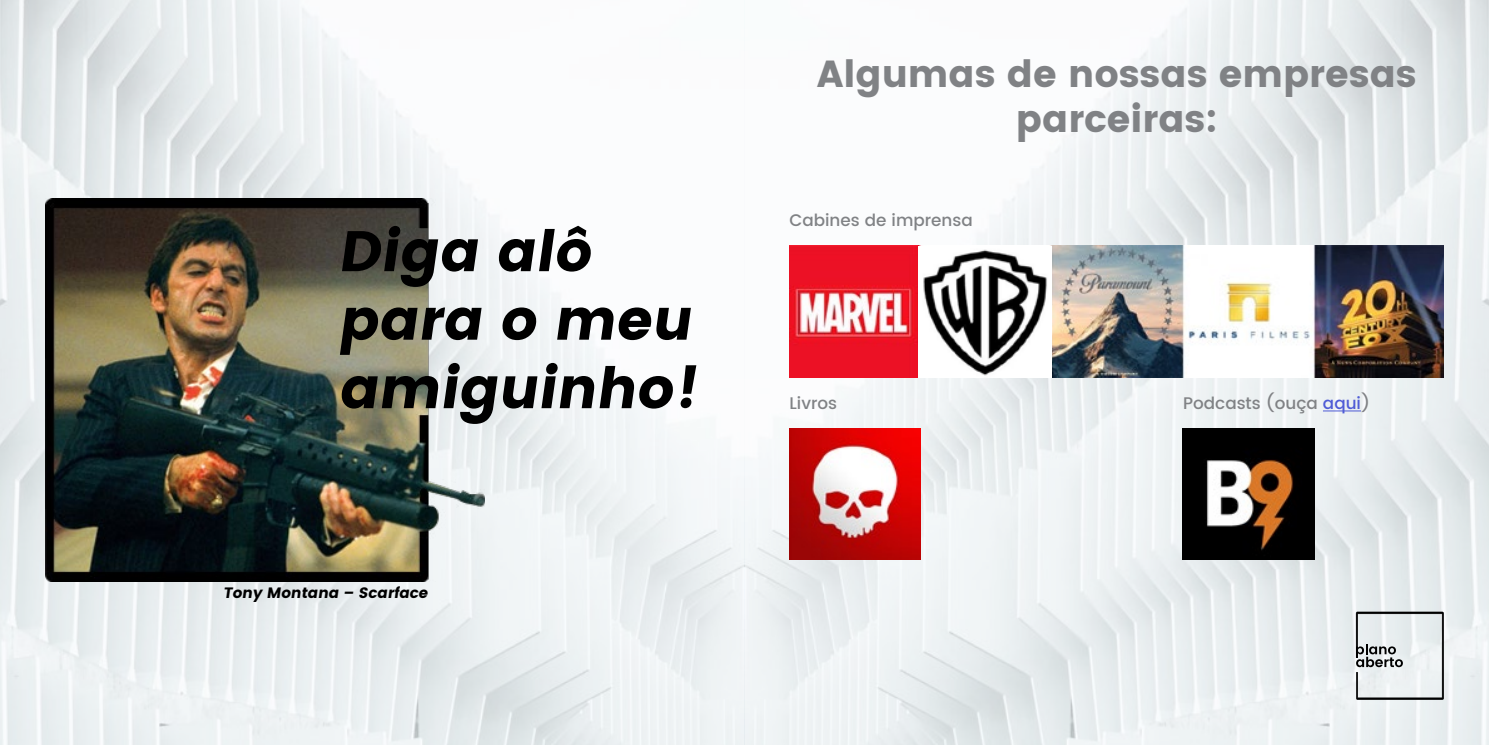
<style>
.page{position:relative;width:1489px;height:745px;background:#fff}
.page>*{position:absolute;margin:0;border:0;box-sizing:border-box;transform-origin:0 0}
.t1{font:57px/68.4px "Poppins";color:#000}
.t2{font:37.5px/45px "Poppins";color:#808285;text-align:center}
.t3{font:500 16.75px "Poppins";color:#808285}
.t4{font:15px "Poppins";color:#000}
.s1{color:#4f5cd6}
</style>
<div class="page">
<img style="left:0;top:0;width:1488px;height:744px">
<img style="left:45px;top:198px;width:439px;height:383px">
<svg style="left:1355px;top:611px;width:88px;height:88px"></svg>
<img style="left:789px;top:245px;width:654px;height:132px">
<img style="left:918px;top:246px;width:133px;height:131px">
<img style="left:789px;top:428px;width:131px;height:131px">
<img style="left:1182px;top:428px;width:131px;height:131px">
<hr style="left:1322px;top:410px;width:38px;height:1px;background:#4f5cd6">
<h1 class="t1" style="left:338px;top:217px;width:373px">Diga alô para o meu amiguinho!</h1>
<p class="t4" style="left:223px;top:584px;width:210px">Tony Montana – Scarface</p>
<h2 class="t2" style="left:816px;top:51px;width:601px">Algumas de nossas empresas parceiras:</h2>
<p class="t3" style="left:789px;top:208px;width:185px">Cabines de imprensa</p>
<p class="t3" style="left:789px;top:390px;width:49px">Livros</p>
<p class="t3" style="left:1183px;top:390px;width:188px">Podcasts (ouça <span class="s1">aqui</span>)</p>
</div>
